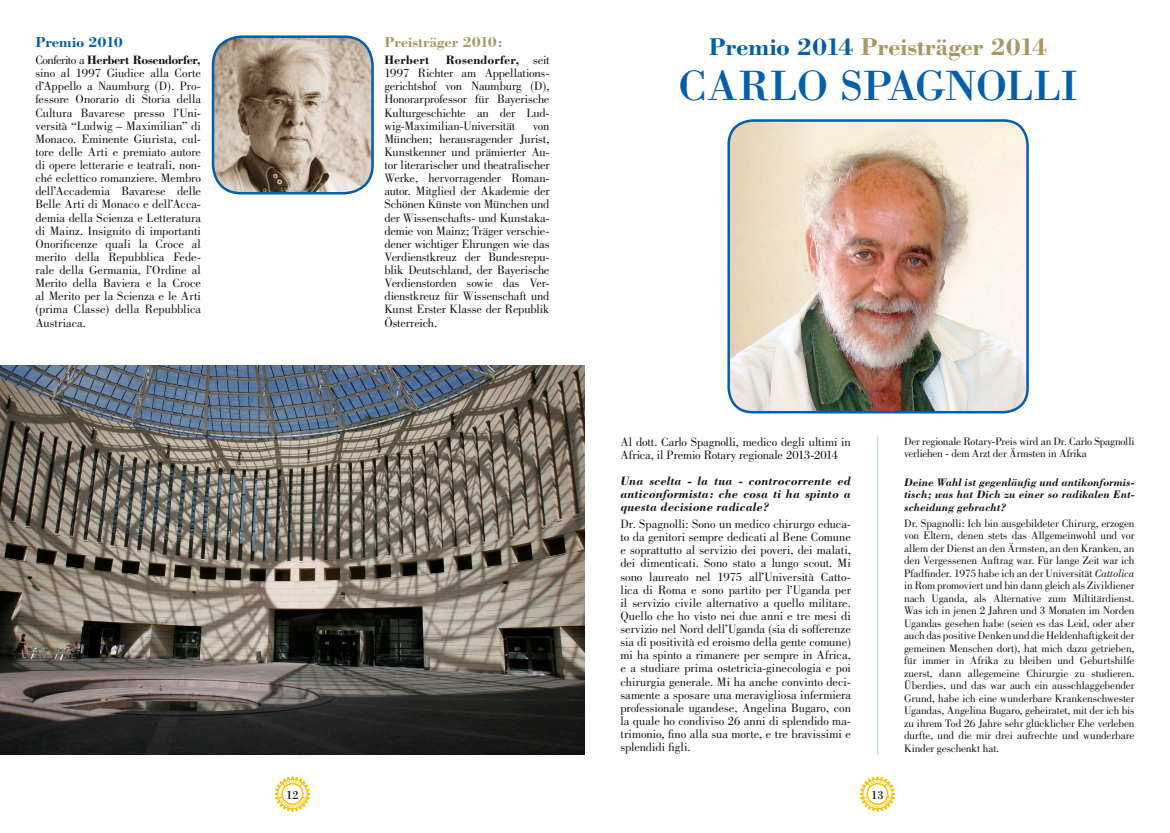
<style>
.page{position:relative;width:1170px;height:833px;background:#fff}
.page>*{position:absolute;margin:0;border:0;box-sizing:border-box;transform-origin:0 0}
.t1{font:43.75px "Bodoni";letter-spacing:-.015em;color:#045ea8}
.t2{font:700 25px "Bodoni";letter-spacing:-.015em;color:#a99662}
.t3{font:700 15px "Bodoni";letter-spacing:-.015em;color:#a99662}
.t4{font:700 15px "Bodoni";letter-spacing:-.01em;color:#045ea8}
.t5{font:12.5px/13.1px "Bodoni";letter-spacing:-.005em;color:#131413;text-align:justify}
.t6{font:italic 700 12.5px/13.1px "Bodoni";letter-spacing:.005em;color:#131413;text-align:justify}
.t7{font:700 12.5px "Bodoni";letter-spacing:.005em;color:#131413}
.t8{font:12.5px "Bodoni";color:#131413}
.t9{font:11.25px/12.5px "Bodoni";letter-spacing:-.01em;color:#131413}
.t10{font:italic 700 11.25px/12.5px "Bodoni";letter-spacing:.005em;color:#131413;text-align:justify}
.s1{font-weight:700}
.s2{color:#045ea8}
.s3{font-style:italic}
</style>
<div class="page">
<svg style="left:275px;top:776px;width:35px;height:35px"></svg>
<svg style="left:859px;top:776px;width:36px;height:35px"></svg>
<div style="left:282px;top:784px;width:20px;height:20px;background:#fff;border-radius:50%"></div>
<div style="left:282px;top:783px;width:21px;height:21px;border:1px solid #fcc000;border-radius:50%"></div>
<div style="left:867px;top:784px;width:20px;height:20px;background:#fff;border-radius:50%"></div>
<div style="left:867px;top:783px;width:20px;height:21px;border:1px solid #fcc000;border-radius:50%"></div>
<img style="left:213px;top:38px;width:159px;height:155px">
<div style="left:212px;top:35px;width:162px;height:159px;border:2px solid #045ea8;border-radius:28px"></div>
<hr style="left:876px;top:436px;width:2px;height:319px;background:#c3daf2">
<img style="left:0;top:365px;width:585px;height:389px">
<img style="left:730px;top:120px;width:297px;height:292px">
<div style="left:727px;top:119px;width:301px;height:294px;border:2px solid #045ea8;border-radius:24px"></div>
<p class="t4" style="left:35px;top:33px;width:89px">Premio 2010</p>
<p class="t5" style="left:35px;top:53px;width:167px">Conferito a <span class="s1">Herbert Rosendorfer, </span>sino al 1997 Giudice alla Corte d’Appello a Naumburg (D). Pro&shy;fessore Onorario di Storia della Cultura Bavarese presso l’Uni&shy;versità “Ludwig – Maximilian” di Monaco. Eminente Giurista, cul&shy;tore delle Arti e premiato autore di opere letterarie e teatrali, non&shy;ché eclettico romanziere. Membro dell’Accademia Bavarese delle Belle Arti di Monaco e dell’Acca&shy;demia della Scienza e Letteratura di Mainz. Insignito di importanti Onorificenze quali la Croce al merito della Repubblica Fede&shy;rale della Germania, l’Ordine al Merito della Baviera e la Croce al Merito per la Scienza e le Arti (prima Classe) della Repubblica Austriaca.</p>
<p class="t3" style="left:384px;top:33px;width:120px">Preisträger 2010:</p>
<p class="t7" style="left:384px;top:52px;width:47px">Herbert</p>
<p class="t5" style="left:384px;top:53px;width:167px;text-indent:62px"><span class="s1">Rosendorfer,</span> seit 1997 Richter am Appellations&shy;gerichtshof von Naumburg (D), Honorarprofessor für Bayerische Kulturgeschichte an der Lud&shy;wig-Maximilian-Universität</p>
<p class="t5" style="left:384px;top:119px;width:167px;text-indent:148px">von München; herausragender Jurist, Kunstkenner und prämierter Au&shy;tor literarischer und theatralischer Werke, hervorragender Roman&shy;autor. Mitglied der Akademie der Schönen Künste von München und der Wissenschafts- und Kunstaka&shy;demie von Mainz; Träger verschie&shy;dener wichtiger Ehrungen wie das Verdienstkreuz der Bundesrepu&shy;blik Deutschland, der Bayerische Verdienstorden sowie das Ver&shy;dienstkreuz für Wissenschaft und Kunst Erster Klasse der Republik Österreich.</p>
<h2 class="t2" style="left:708px;top:31px;width:340px"><span class="s2">Premio 2014</span> Preisträger 2014</h2>
<h1 class="t1" style="left:678px;top:59px;width:401px">CARLO SPAGNOLLI</h1>
<p class="t5" style="left:620px;top:435px;width:232px">Al dott. Carlo Spagnolli, medico degli ultimi in<br>Africa, il Premio Rotary regionale 2013-2014</p>
<p class="t6" style="left:620px;top:474px;width:232px">Una scelta - la tua - controcorrente ed anticonformista: che cosa ti ha spinto a questa decisione radicale?</p>
<p class="t5" style="left:620px;top:517px;width:232px">Dr. Spagnolli: Sono un medico chirurgo educa&shy;to da genitori sempre dedicati al Bene Comune e soprattutto al servizio dei poveri, dei malati, dei dimenticati. Sono stato a lungo scout. Mi sono laureato nel 1975 all’Università Catto&shy;lica di Roma e sono partito per l’Uganda per il servizio civile alternativo a quello militare.<br>Quello che ho visto nei due anni e tre mesi di servizio nel Nord dell’Uganda (sia di sofferenze sia di positività ed eroismo della gente comune) mi ha spinto a rimanere per sempre in Africa, e a studiare prima ostetricia-ginecologia e poi chirurgia generale. Mi ha anche convinto deci&shy;samente a sposare una meravigliosa infermiera professionale ugandese, Angelina Bugaro, con la quale ho condiviso 26 anni di splendido ma&shy;trimonio, fino alla sua morte, e tre bravissimi e splendidi figli.</p>
<p class="t9" style="left:904px;top:435px;width:232px">Der regionale Rotary-Preis wird an Dr. Carlo Spagnolli verliehen - dem Arzt der Ärmsten in Afrika</p>
<p class="t10" style="left:904px;top:475px;width:232px">Deine Wahl ist gegenläufig und antikonformis&shy;tisch; was hat Dich zu einer so radikalen Ent&shy;scheidung gebracht?</p>
<p class="t9" style="left:904px;top:517px;width:232px;text-align:justify">Dr. Spagnolli: Ich bin ausgebildeter Chirurg, erzogen von Eltern, denen stets das Allgemeinwohl und vor allem der Dienst an den Ärmsten, an den Kranken, an den Vergessenen Auftrag war. Für lange Zeit war ich Pfadfinder. 1975 habe ich an der Universität <span class="s3">Cattolica </span>in Rom promoviert und bin dann gleich als Zivildiener nach Uganda, als Alternative zum Miltitärdienst.<br>Was ich in jenen 2 Jahren und 3 Monaten im Norden Ugandas gesehen habe (seien es das Leid, oder aber auch das positive Denken und die Heldenhaftigkeit der gemeinen Menschen dort), hat mich dazu getrieben, für immer in Afrika zu bleiben und Geburtshilfe zuerst, dann allegemeine Chirurgie zu studieren.<br>Überdies, und das war auch ein ausschlaggebender Grund, habe ich eine wunderbare Krankenschwester Ugandas, Angelina Bugaro, geheiratet, mit der ich bis zu ihrem Tod 26 Jahre sehr glücklicher Ehe verleben durfte, und die mir drei aufrechte und wunderbare Kinder geschenkt hat.</p>
<p class="t8" style="left:286px;top:787px;width:14px">12</p>
<p class="t8" style="left:871px;top:787px;width:14px">13</p>
</div>
